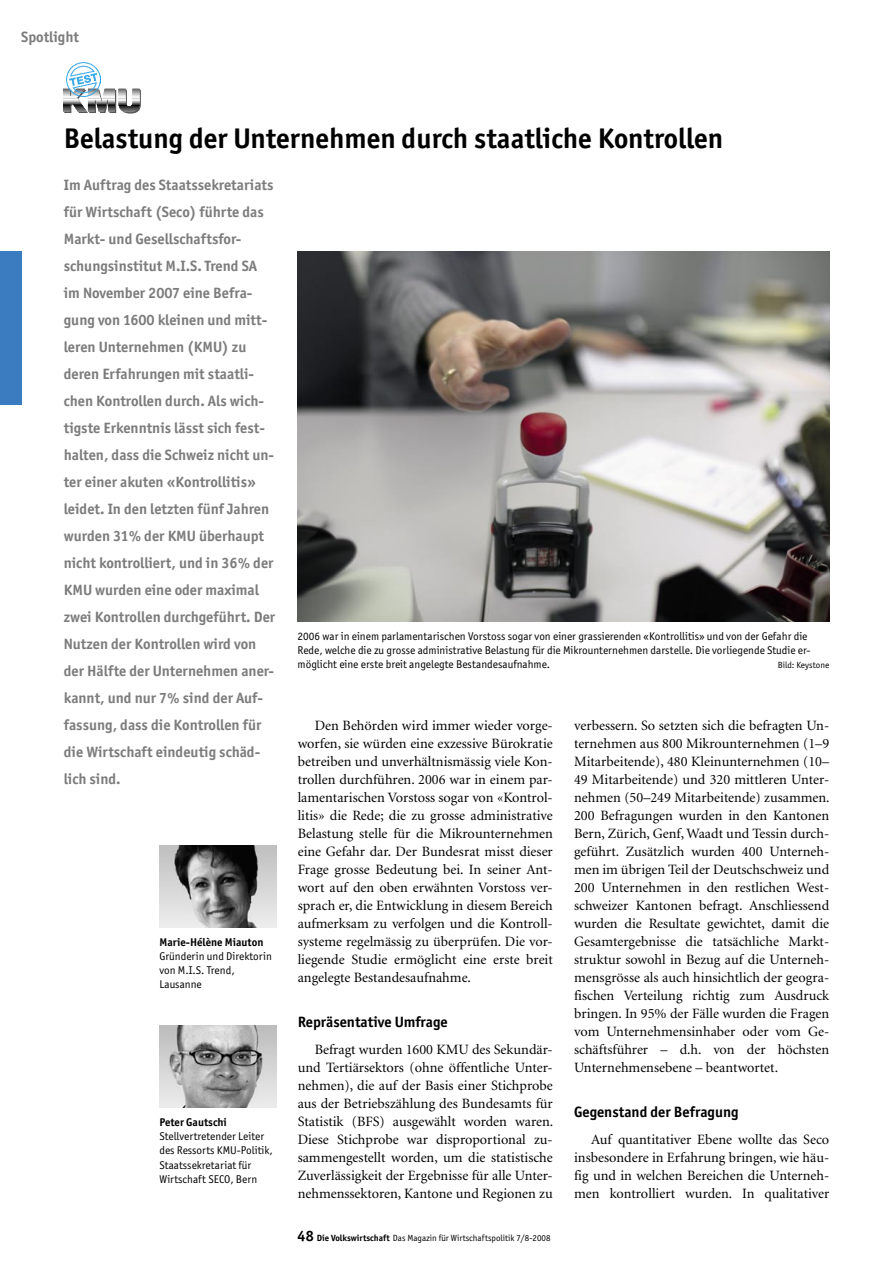
<style>
.page{position:relative;width:893px;height:1263px;background:#fff}
.page>*{position:absolute;margin:0;border:0;box-sizing:border-box;transform-origin:0 0}
._01_Titel{font:700 28.5px "Officina San ITC";color:#000}
._02_Vorspann{font:700 15px/27px "Officina San ITC";color:#7c7c7c}
._04_Zwischentitel_1{font:700 15px "Officina San ITC";color:#000}
.Rubriktitel_links{font:700 15px "Officina San ITC";color:#7c7c7c}
._03_Grundschrift{font:14.25px/18px "Minion";color:#000;text-align:justify}
._07_Legende{font:11.25px/14.2px "Officina San ITC";color:#000}
.Autor{font:11.25px/14.2px "Officina San ITC";color:#000}
.Autor-fett{font:700 11.25px "Officina San ITC";color:#000}
._07_Legende-2{font:9px "Officina San ITC";color:#000}
.s1{font-weight:700;font-size:15px}
.s2{font-weight:700}
</style>
<div class="page">
<div style="left:0;top:252px;width:21px;height:153px;background:#3b7cc0"></div>
<img style="left:159px;top:1026px;width:117px;height:82px">
<img style="left:159px;top:846px;width:117px;height:82px">
<img style="left:298px;top:251px;width:531px;height:370px">
<svg style="left:63px;top:89px;width:78px;height:25px"></svg>
<img style="left:66px;top:62px;width:34px;height:34px">
<p class="Rubriktitel_links" style="left:21px;top:27px;width:59px">Spotlight</p>
<p class="_01_Titel" style="left:64px;top:120px;width:661px">Belastung der Unternehmen durch staatliche Kontrollen</p>
<p class="_02_Vorspann" style="left:64px;top:172px;width:213px">Im Auftrag des Staatssekretariats für Wirtschaft (Seco) führte das<br>Markt- und Gesellschaftsfor&shy;schungsinstitut M.I.S. Trend SA im November 2007 eine Befra&shy;gung von 1600 kleinen und mitt&shy;leren Unternehmen (KMU) zu deren Erfahrungen mit staatli&shy;chen Kontrollen durch. Als wich&shy;tigste Erkenntnis lässt sich fest&shy;halten, dass die Schweiz nicht un&shy;ter einer akuten «Kontrollitis» leidet. In den letzten fünf Jahren wurden 31% der KMU überhaupt nicht kontrolliert, und in 36% der<br>KMU wurden eine oder maximal zwei Kontrollen durchgeführt. Der<br>Nutzen der Kontrollen wird von der Hälfte der Unternehmen aner&shy;kannt, und nur 7% sind der Auf&shy;fassung, dass die Kontrollen für die Wirtschaft eindeutig schäd&shy;lich sind.</p>
<p class="Autor-fett" style="left:159px;top:935px;width:105px">Marie-Hélène Miauton</p>
<p class="Autor" style="left:159px;top:949px;width:114px">Gründerin und Direktorin von M.I.S. Trend,<br>Lausanne</p>
<p class="Autor-fett" style="left:159px;top:1115px;width:69px">Peter Gautschi</p>
<p class="Autor" style="left:159px;top:1129px;width:115px">Stellvertretender Leiter des Ressorts KMU-Politik,<br>Staatssekretariat für<br>Wirtschaft SECO, Bern</p>
<p class="_07_Legende" style="left:298px;top:629px;width:514px">2006 war in einem parlamentarischen Vorstoss sogar von einer grassierenden «Kontrollitis» und von der Gefahr die<br>Rede, welche die zu grosse administrative Belastung für die Mikrounternehmen darstelle. Die vorliegende Studie er&shy;möglicht eine erste breit angelegte Bestandesaufnahme.</p>
<p class="_07_Legende-2" style="left:778px;top:660px;width:53px">Bild: Keystone</p>
<p class="_03_Grundschrift" style="left:298px;top:716px;width:257px;text-indent:17px">Den Behörden wird immer wieder vorge&shy;worfen, sie würden eine exzessive Bürokratie betreiben und unverhältnismässig viele Kon&shy;trollen durchführen. 2006 war in einem par&shy;lamentarischen Vorstoss sogar von «Kontrol&shy;litis» die Rede; die zu grosse administrative Belastung stelle für die Mikrounternehmen eine Gefahr dar. Der Bundesrat misst dieser Frage grosse Bedeutung bei. In seiner Ant&shy;wort auf den oben erwähnten Vorstoss ver&shy;sprach er, die Entwicklung in diesem Bereich aufmerksam zu verfolgen und die Kontroll&shy;systeme regelmässig zu überprüfen. Die vor&shy;liegende Studie ermöglicht eine erste breit angelegte Bestandesaufnahme.</p>
<p class="_04_Zwischentitel_1" style="left:298px;top:1012px;width:152px">Repräsentative Umfrage</p>
<p class="_03_Grundschrift" style="left:298px;top:1040px;width:257px;text-indent:17px">Befragt wurden 1600 KMU des Sekundär&shy;und Tertiärsektors (ohne öffentliche Unter&shy;nehmen), die auf der Basis einer Stichprobe aus der Betriebszählung des Bundesamts für Statistik (BFS) ausgewählt worden waren.<br>Diese Stichprobe war disproportional zu&shy;sammengestellt worden, um die statistische Zuverlässigkeit der Ergebnisse für alle Unter&shy;nehmenssektoren, Kantone und Regionen zu</p>
<p class="_07_Legende-2" style="left:298px;top:1232px;width:254px"><span class="s1">48</span> <span class="s2">Die Volkswirtschaft</span> Das Magazin für Wirtschaftspolitik 7/8-2008</p>
<p class="_03_Grundschrift" style="left:574px;top:716px;width:257px">verbessern. So setzten sich die befragten Un&shy;ternehmen aus 800 Mikrounternehmen (1–9<br>Mitarbeitende), 480 Kleinunternehmen (10– 49 Mitarbeitende) und 320 mittleren Unter&shy;nehmen (50–249 Mitarbeitende) zusammen.<br>200 Befragungen wurden in den Kantonen Bern, Zürich, Genf, Waadt und Tessin durch&shy;geführt. Zusätzlich wurden 400 Unterneh&shy;men im übrigen Teil der Deutschschweiz und 200 Unternehmen in den restlichen West&shy;schweizer Kantonen befragt. Anschliessend wurden die Resultate gewichtet, damit die Gesamtergebnisse die tatsächliche Markt&shy;struktur sowohl in Bezug auf die Unterneh&shy;mensgrösse als auch hinsichtlich der geogra&shy;fischen Verteilung richtig zum Ausdruck bringen. In 95% der Fälle wurden die Fragen vom Unternehmensinhaber oder vom Ge&shy;schäftsführer – d.h. von der höchsten Unternehmensebene – beantwortet.</p>
<p class="_04_Zwischentitel_1" style="left:574px;top:1102px;width:166px">Gegenstand der Befragung</p>
<p class="_03_Grundschrift" style="left:574px;top:1130px;width:257px;text-indent:17px">Auf quantitativer Ebene wollte das Seco insbesondere in Erfahrung bringen, wie häu&shy;fig und in welchen Bereichen die Unterneh&shy;men kontrolliert wurden. In qualitativer</p>
</div>
